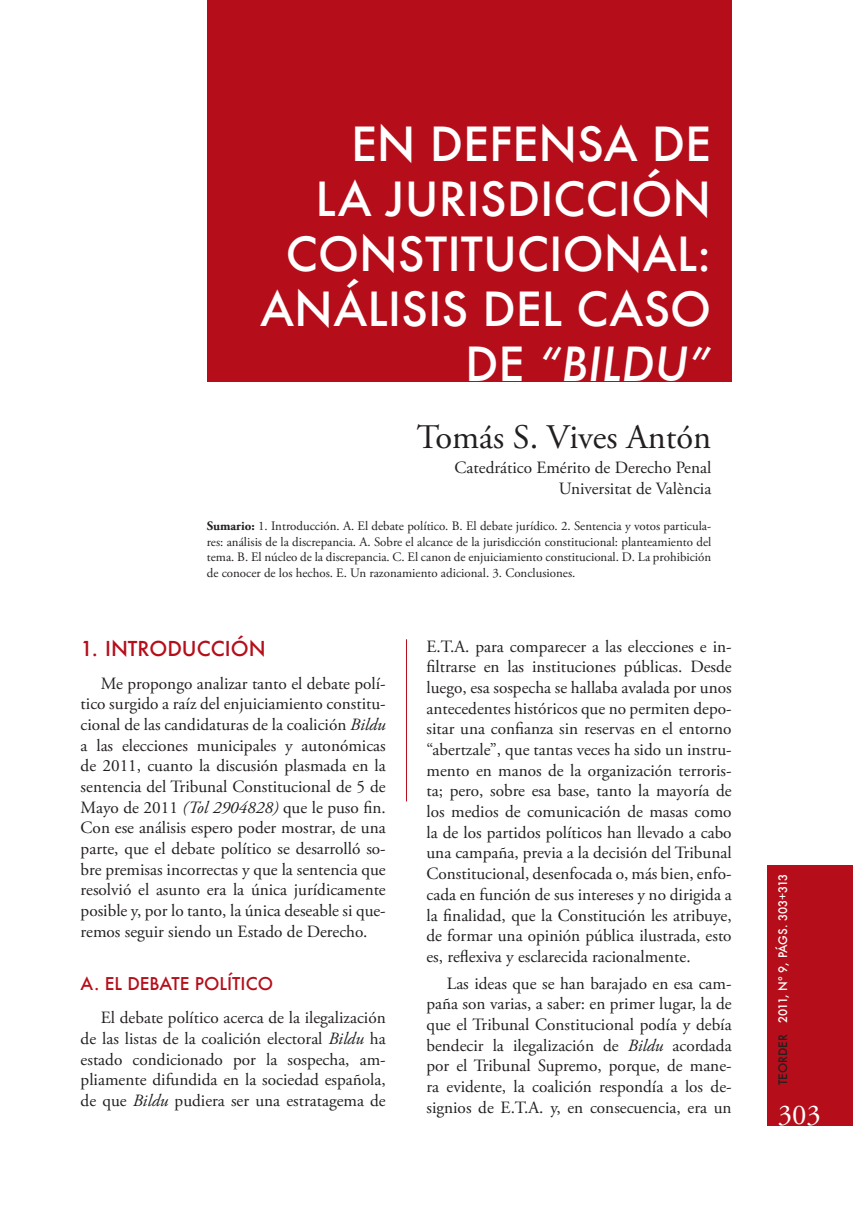
<style>
.page{position:relative;width:853px;height:1206px;background:#fff}
.page>*{position:absolute;margin:0;border:0;box-sizing:border-box;transform-origin:0 0}
.t1{font:500 45.85px/55.1px "Futura";color:#fff;text-align:right}
.t2{font:34.48px "Adobe Garamond Pro";color:#231f20}
.t3{font:28.7px "Adobe Garamond Pro";color:#fff}
.t4{font:500 20.12px "Futura";color:#b50e1a}
.t5{font:17.15px/20.7px "Adobe Garamond Pro";color:#231f20;text-align:justify}
.t6{font:500 17.15px "Futura";color:#b50e1a}
.t7{font:12.95px/15.6px "Adobe Garamond Pro";color:#231f20;text-align:justify}
.t8{font:500 11.55px "Futura";color:#fff}
.s1{font-style:italic}
.s2{font-weight:700}
.s3{color:#231f20}
</style>
<div class="page">
<hr style="left:406px;top:639px;width:1px;height:162px;background:#b50e1a">
<div style="left:767px;top:865px;width:86px;height:261px;background:#b50e1a"></div>
<div style="left:207px;top:0;width:524px;height:382px;background:#b50e1a"></div>
<h1 class="t1" style="left:260px;top:115px;width:452px">EN DEFENSA DE<br>LA JURISDICCIÓN<br>CONSTITUCIONAL:<br>ANÁLISIS DEL CASO<br>DE <span class="s1">“BILDU”</span></h1>
<h2 class="t2" style="left:417px;top:423px;width:296px">Tomás S. Vives Antón</h2>
<p class="t5" style="left:455px;top:459px;width:258px;text-align:right">Catedrático Emérito de Derecho Penal<br>Universitat de València</p>
<p class="t7" style="left:207px;top:519px;width:506px"><span class="s2">Sumario:</span> 1. Introducción. A. El debate político. B. El debate jurídico. 2. Sentencia y votos particula&shy;res: análisis de la discrepancia. A. Sobre el alcance de la jurisdicción constitucional: planteamiento del tema. B. El núcleo de la discrepancia. C. El canon de enjuiciamiento constitucional. D. La prohibición de conocer de los hechos. E. Un razonamiento adicional. 3. Conclusiones.</p>
<p class="t4" style="left:81px;top:635px;width:187px">1. INTRODUCCIÓN</p>
<p class="t5" style="left:81px;top:674px;width:307px;text-indent:20px">Me propongo analizar tanto el debate polí&shy;tico surgido a raíz del enjuiciamiento constitu&shy;cional de las candidaturas de la coalición <span class="s1">Bildu </span>a las elecciones municipales y autonómicas de 2011, cuanto la discusión plasmada en la sentencia del Tribunal Constitucional de 5 de Mayo de 2011 <span class="s1">(Tol 2904828)</span> que le puso fin.<br>Con ese análisis espero poder mostrar, de una parte, que el debate político se desarrolló so&shy;bre premisas incorrectas y que la sentencia que resolvió el asunto era la única jurídicamente posible y, por lo tanto, la única deseable si que&shy;remos seguir siendo un Estado de Derecho.</p>
<p class="t6" style="left:81px;top:972px;width:194px">A. EL DEBATE POLÍTICO</p>
<p class="t5" style="left:81px;top:1008px;width:307px;text-indent:20px">El debate político acerca de la ilegalización de las listas de la coalición electoral <span class="s1">Bildu</span> ha estado condicionado por la sospecha, am&shy;pliamente difundida en la sociedad española, de que <span class="s1">Bildu</span> pudiera ser una estratagema de</p>
<p class="t5" style="left:426px;top:637px;width:307px">E.T.A. para comparecer a las elecciones e in&shy;filtrarse en las instituciones públicas. Desde luego, esa sospecha se hallaba avalada por unos antecedentes históricos que no permiten depo&shy;sitar una confianza sin reservas en el entorno “abertzale”, que tantas veces ha sido un instru&shy;mento en manos de la organización terroris&shy;ta; pero, sobre esa base, tanto la mayoría de los medios de comunicación de masas como la de los partidos políticos han llevado a cabo una campaña, previa a la decisión del Tribunal Constitucional, desenfocada o, más bien, enfo&shy;cada en función de sus intereses y no dirigida a la finalidad, que la Constitución les atribuye, de formar una opinión pública ilustrada, esto es, reflexiva y esclarecida racionalmente.</p>
<p class="t5" style="left:426px;top:974px;width:307px;text-indent:20px">Las ideas que se han barajado en esa cam&shy;paña son varias, a saber: en primer lugar, la de que el Tribunal Constitucional podía y debía bendecir la ilegalización de <span class="s1">Bildu</span> acordada por el Tribunal Supremo, porque, de mane&shy;ra evidente, la coalición respondía a los de&shy;signios de E.T.A. y, en consecuencia, era un</p>
<p class="t8" style="left:775px;top:1085px;width:213px;rotate:-90deg"><span class="s3">TEORDER</span> 2011, Nº 9, PÁGS. 303+313</p>
<h3 class="t3" style="left:778px;top:1103px;width:45px">303</h3>
</div>
